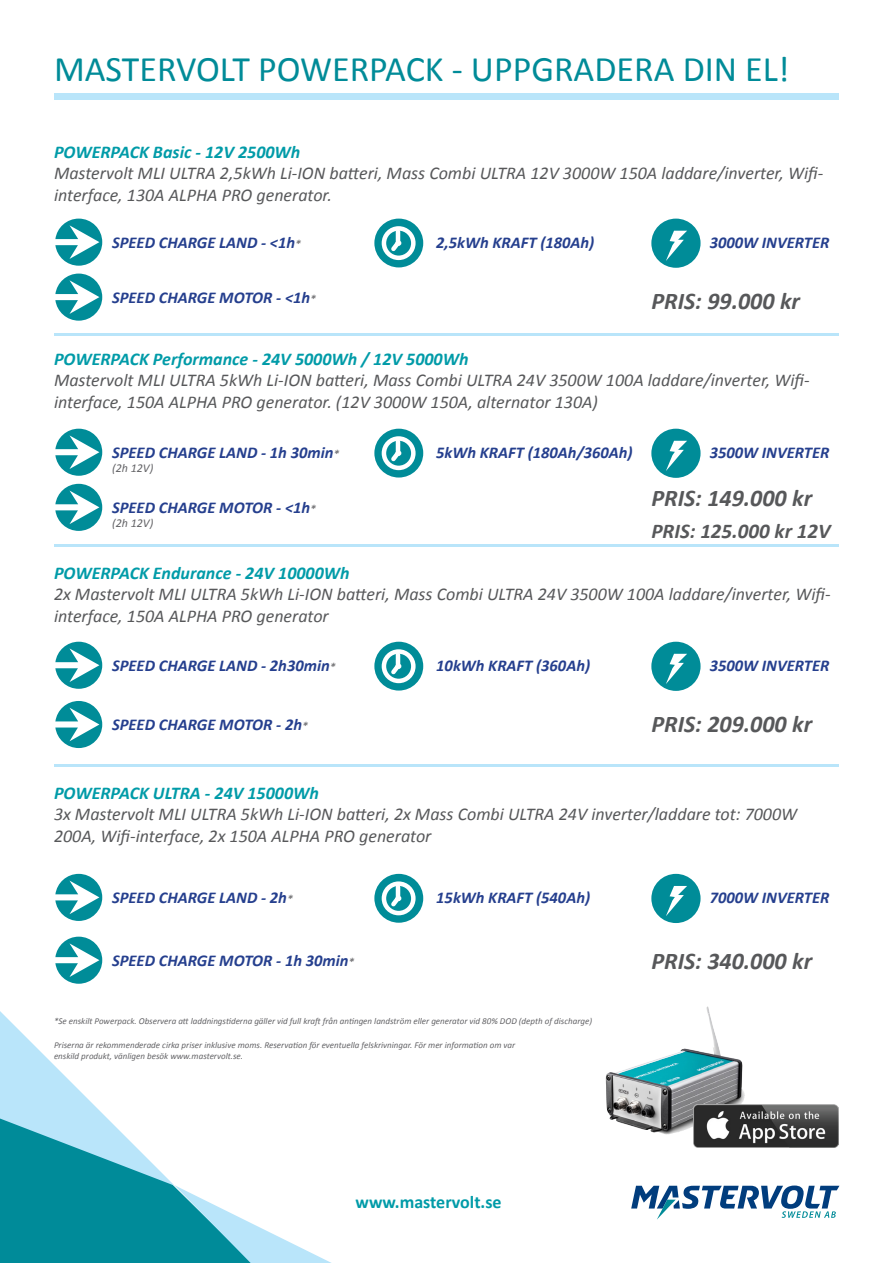
<style>
.page{position:relative;width:893px;height:1263px;background:#fff}
.page>*{position:absolute;margin:0;border:0;box-sizing:border-box;transform-origin:0 0}
.t1{font:36px "Calibri";color:#008b98}
.t2{font:italic 700 24px "Calibri";color:#57585a}
.t3{font:italic 700 21px "Calibri";color:#57585a}
.t4{font:italic 18px/21.6px "Calibri";color:#57585a}
.t5{font:italic 700 18px "Calibri";color:#009ba8}
.t6{font:700 18px "Calibri";color:#009ba8}
.t7{font:italic 700 16.5px "Calibri";color:#253f8e}
.t8{font:italic 12px "Calibri";color:#636366}
.t9{font:italic 9px/10.8px "Calibri";color:#636366}
.s1{font-weight:400;font-size:12px;color:#636366}
</style>
<div class="page">
<svg style="left:631px;top:1185px;width:208px;height:34px"></svg>
<svg style="left:0;top:1011px;width:331px;height:252px"></svg>
<svg style="left:55px;top:219px;width:47px;height:47px"></svg>
<div style="left:374px;top:219px;width:49px;height:48px;background:#008c98;border-radius:50%"></div>
<div style="left:382px;top:226px;width:34px;height:34px;border:4px solid #fff;border-radius:50%"></div>
<svg style="left:387px;top:227px;width:17px;height:28px"></svg>
<div style="left:651px;top:219px;width:50px;height:49px;background:#008c98;border-radius:50%"></div>
<svg style="left:666px;top:231px;width:21px;height:30px"></svg>
<div style="left:54px;top:94px;width:785px;height:6px;background:#b9e5fa"></div>
<svg style="left:55px;top:429px;width:47px;height:47px"></svg>
<div style="left:374px;top:429px;width:49px;height:48px;background:#008c98;border-radius:50%"></div>
<div style="left:382px;top:436px;width:34px;height:34px;border:4px solid #fff;border-radius:50%"></div>
<svg style="left:387px;top:437px;width:17px;height:28px"></svg>
<div style="left:651px;top:429px;width:50px;height:49px;background:#008c98;border-radius:50%"></div>
<svg style="left:666px;top:441px;width:21px;height:30px"></svg>
<svg style="left:55px;top:642px;width:47px;height:47px"></svg>
<div style="left:374px;top:642px;width:49px;height:48px;background:#008c98;border-radius:50%"></div>
<div style="left:382px;top:649px;width:34px;height:34px;border:4px solid #fff;border-radius:50%"></div>
<svg style="left:387px;top:650px;width:17px;height:28px"></svg>
<div style="left:651px;top:642px;width:50px;height:49px;background:#008c98;border-radius:50%"></div>
<svg style="left:666px;top:654px;width:21px;height:30px"></svg>
<svg style="left:55px;top:874px;width:47px;height:47px"></svg>
<svg style="left:374px;top:874px;width:49px;height:49px"></svg>
<div style="left:382px;top:881px;width:34px;height:34px;border:4px solid #fff;border-radius:50%"></div>
<svg style="left:387px;top:882px;width:17px;height:28px"></svg>
<div style="left:651px;top:874px;width:50px;height:49px;background:#008c98;border-radius:50%"></div>
<svg style="left:666px;top:886px;width:21px;height:30px"></svg>
<svg style="left:55px;top:937px;width:47px;height:47px"></svg>
<svg style="left:55px;top:701px;width:47px;height:47px"></svg>
<svg style="left:55px;top:484px;width:47px;height:47px"></svg>
<svg style="left:55px;top:274px;width:47px;height:47px"></svg>
<hr style="left:54px;top:333px;width:785px;height:3px;background:#b9e5fa">
<hr style="left:54px;top:545px;width:785px;height:2px;background:#b9e5fa">
<hr style="left:54px;top:764px;width:785px;height:2px;background:#b9e5fa">
<img style="left:605px;top:1006px;width:109px;height:128px">
<img style="left:693px;top:1104px;width:146px;height:43px">
<p class="t1" style="left:54px;top:44px;width:737px">MASTERVOLT POWERPACK - UPPGRADERA DIN EL!</p>
<p class="t5" style="left:54px;top:139px;width:248px">POWERPACK Basic - 12V 2500Wh</p>
<p class="t4" style="left:54px;top:162px;width:771px">Mastervolt MLI ULTRA 2,5kWh Li-ION batteri, Mass Combi ULTRA 12V 3000W 150A laddare/inverter, Wifi&shy;interface, 130A ALPHA PRO generator.</p>
<p class="t7" style="left:112px;top:231px;width:191px">SPEED CHARGE LAND - &lt;1h<span class="s1">*</span></p>
<p class="t7" style="left:436px;top:231px;width:160px">2,5kWh KRAFT (180Ah)</p>
<p class="t7" style="left:710px;top:231px;width:121px">3000W INVERTER</p>
<p class="t7" style="left:112px;top:285px;width:206px">SPEED CHARGE MOTOR - &lt;1h<span class="s1">*</span></p>
<p class="t2" style="left:651px;top:284px;width:150px">PRIS: 99.000 kr</p>
<p class="t5" style="left:54px;top:346px;width:416px">POWERPACK Performance - 24V 5000Wh / 12V 5000Wh</p>
<p class="t4" style="left:54px;top:369px;width:757px">Mastervolt MLI ULTRA 5kWh Li-ION batteri, Mass Combi ULTRA 24V 3500W 100A laddare/inverter, Wifi&shy;interface, 150A ALPHA PRO generator. (12V 3000W 150A, alternator 130A)</p>
<p class="t7" style="left:112px;top:441px;width:229px">SPEED CHARGE LAND - 1h 30min<span class="s1">*</span></p>
<p class="t8" style="left:112px;top:460px;width:43px">(2h 12V)</p>
<p class="t7" style="left:112px;top:496px;width:206px">SPEED CHARGE MOTOR - &lt;1h<span class="s1">*</span></p>
<p class="t8" style="left:112px;top:515px;width:43px">(2h 12V)</p>
<p class="t7" style="left:436px;top:441px;width:198px">5kWh KRAFT (180Ah/360Ah)</p>
<p class="t7" style="left:710px;top:441px;width:121px">3500W INVERTER</p>
<p class="t2" style="left:651px;top:481px;width:162px">PRIS: 149.000 kr</p>
<p class="t3" style="left:651px;top:516px;width:181px">PRIS: 125.000 kr 12V</p>
<p class="t5" style="left:54px;top:560px;width:297px">POWERPACK Endurance - 24V 10000Wh</p>
<p class="t4" style="left:54px;top:583px;width:778px">2x Mastervolt MLI ULTRA 5kWh Li-ION batteri, Mass Combi ULTRA 24V 3500W 100A laddare/inverter, Wifi&shy;interface, 150A ALPHA PRO generator</p>
<p class="t7" style="left:112px;top:654px;width:225px">SPEED CHARGE LAND - 2h30min<span class="s1">*</span></p>
<p class="t7" style="left:436px;top:654px;width:155px">10kWh KRAFT (360Ah)</p>
<p class="t7" style="left:710px;top:654px;width:121px">3500W INVERTER</p>
<p class="t7" style="left:112px;top:713px;width:197px">SPEED CHARGE MOTOR - 2h<span class="s1">*</span></p>
<p class="t2" style="left:651px;top:707px;width:162px">PRIS: 209.000 kr</p>
<p class="t5" style="left:54px;top:780px;width:266px">POWERPACK ULTRA - 24V 15000Wh</p>
<p class="t4" style="left:54px;top:803px;width:745px">3x Mastervolt MLI ULTRA 5kWh Li-ION batteri, 2x Mass Combi ULTRA 24V inverter/laddare tot: 7000W<br>200A, Wifi-interface, 2x 150A ALPHA PRO generator</p>
<p class="t7" style="left:112px;top:886px;width:182px">SPEED CHARGE LAND - 2h<span class="s1">*</span></p>
<p class="t7" style="left:436px;top:886px;width:155px">15kWh KRAFT (540Ah)</p>
<p class="t7" style="left:710px;top:886px;width:121px">7000W INVERTER</p>
<p class="t7" style="left:112px;top:948px;width:244px">SPEED CHARGE MOTOR - 1h 30min<span class="s1">*</span></p>
<p class="t9" style="left:54px;top:1015px;width:540px">*Se enskilt Powerpack. Observera att laddningstiderna gäller vid full kraft från antingen landström eller generator vid 80% DOD (depth of discharge)</p>
<p class="t9" style="left:54px;top:1039px;width:463px">Priserna är rekommenderade cirka priser inklusive moms. Reservation för eventuella felskrivningar. För mer information om var enskild produkt, vänligen besök www.mastervolt.se.</p>
<p class="t6" style="left:356px;top:1190px;width:148px">www.mastervolt.se</p>
<p class="t2" style="left:651px;top:944px;width:162px">PRIS: 340.000 kr</p>
</div>
